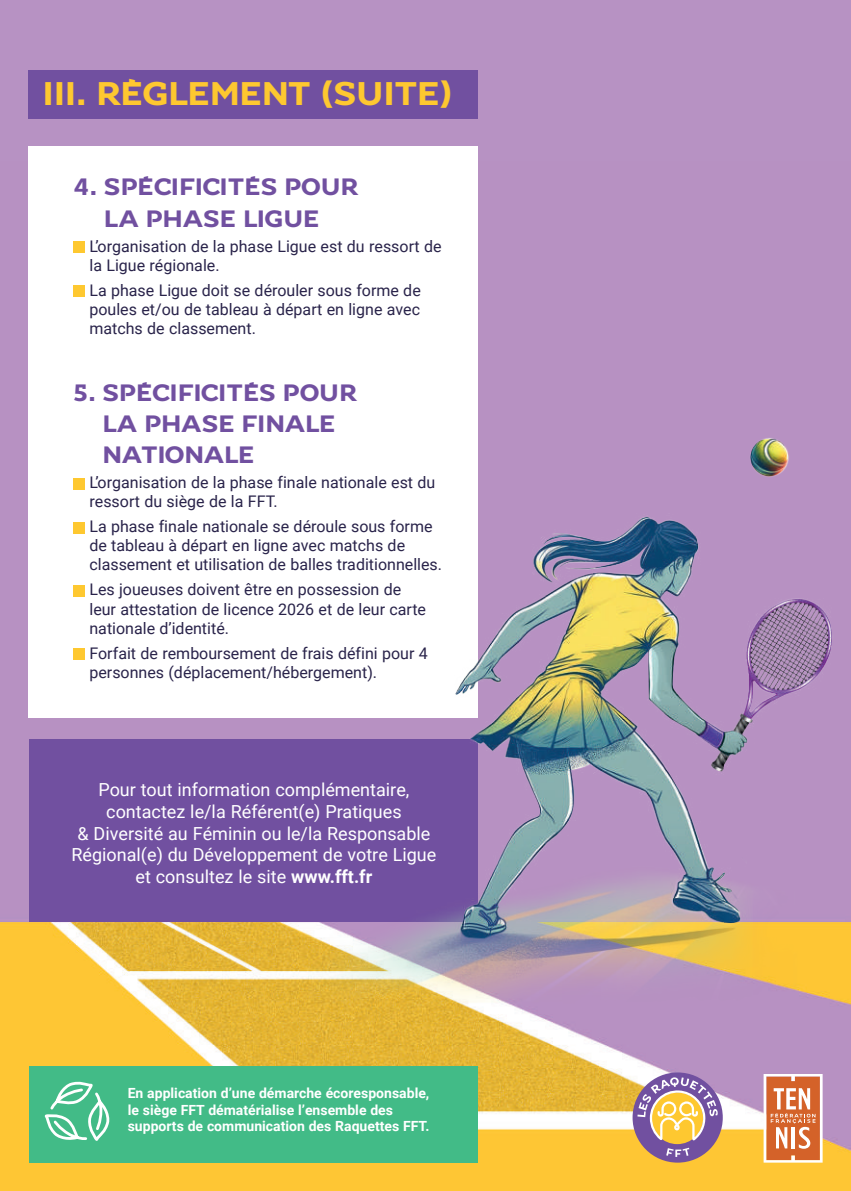
<style>
.page{position:relative;width:851px;height:1191px;background:#fff}
.page>*{position:absolute;margin:0;border:0;box-sizing:border-box;transform-origin:0 0}
.t1{font:36px "FF Tennis V";letter-spacing:-.01em;color:#fec830}
.t2{font:26px/31.2px "FF Tennis V";letter-spacing:-.01em;color:#7150a0;text-align:center}
.t3{font:18px/21.6px "Roboto";color:#fff;text-align:center}
.t4{font:16px/19.2px "Roboto";color:#29234a}
.t5{font:700 14px/16.8px "Roboto";color:#fff}
.s1{font-weight:700}
</style>
<div class="page">
<div style="left:0;top:0;width:850px;height:1191px;background:#b792c3"></div>
<img style="left:0;top:717px;width:850px;height:474px">
<div style="left:632px;top:1072px;width:90px;height:90px;background:#7150a0;border-radius:50%"></div>
<div style="left:651px;top:1092px;width:52px;height:52px;background:#fec830;border-radius:50%"></div>
<svg style="left:666px;top:1147px;width:23px;height:10px"></svg>
<svg style="left:637px;top:1077px;width:80px;height:63px"></svg>
<div style="left:30px;top:738px;width:448px;height:183px;background:#7150a0"></div>
<div style="left:28px;top:146px;width:450px;height:571px;background:#fff"></div>
<svg style="left:763px;top:1074px;width:59px;height:88px;background:#e1936b"></svg>
<div style="left:73px;top:241px;width:12px;height:12px;background:#fec830"></div>
<div style="left:73px;top:285px;width:12px;height:12px;background:#fec830"></div>
<div style="left:73px;top:478px;width:12px;height:11px;background:#fec830"></div>
<div style="left:73px;top:522px;width:12px;height:11px;background:#fec830"></div>
<div style="left:73px;top:585px;width:12px;height:12px;background:#fec830"></div>
<div style="left:73px;top:648px;width:12px;height:12px;background:#fec830"></div>
<div style="left:30px;top:1066px;width:448px;height:96px;background:#42bb87"></div>
<svg style="left:44px;top:1081px;width:66px;height:60px"></svg>
<div style="left:28px;top:71px;width:450px;height:48px;background:#7150a0"></div>
<img style="left:308px;top:517px;width:542px;height:534px">
<img style="left:750px;top:438px;width:39px;height:39px">
<h1 class="t1" style="left:43px;top:73px;width:411px">III. RÈGLEMENT (SUITE)</h1>
<h2 class="t2" style="left:73px;top:171px;width:287px">4. SPÉCIFICITÉS POUR<br>LA PHASE LIGUE</h2>
<p class="t4" style="left:89px;top:236px;width:353px">L’organisation de la phase Ligue est du ressort de la Ligue régionale.</p>
<p class="t4" style="left:89px;top:280px;width:333px;text-align:justify">La phase Ligue doit se dérouler sous forme de poules et/ou de tableau à départ en ligne avec matchs de classement.</p>
<h2 class="t2" style="left:102px;top:376px;width:256px;text-align:left;text-indent:-29px">5. SPÉCIFICITÉS POUR<br>LA PHASE FINALE<br>NATIONALE</h2>
<p class="t4" style="left:89px;top:472px;width:347px">L’organisation de la phase finale nationale est du ressort du siège de la FFT.</p>
<p class="t4" style="left:89px;top:516px;width:354px">La phase finale nationale se déroule sous forme de tableau à départ en ligne avec matchs de classement et utilisation de balles traditionnelles.</p>
<p class="t4" style="left:89px;top:579px;width:338px">Les joueuses doivent être en possession de leur attestation de licence 2026 et de leur carte nationale d’identité.</p>
<p class="t4" style="left:89px;top:642px;width:340px">Forfait de remboursement de frais défini pour 4 personnes (déplacement/hébergement).</p>
<p class="t3" style="left:71px;top:778px;width:366px">Pour tout information complémentaire, contactez le/la Référent(e) Pratiques<br>&amp; Diversité au Féminin ou le/la Responsable Régional(e) du Développement de votre Ligue et consultez le site <span class="s1">www.fft.fr</span></p>
<p class="t5" style="left:128px;top:1084px;width:303px">En application d’une démarche écoresponsable, le siège FFT dématérialise l’ensemble des supports de communication des Raquettes FFT.</p>
</div>
